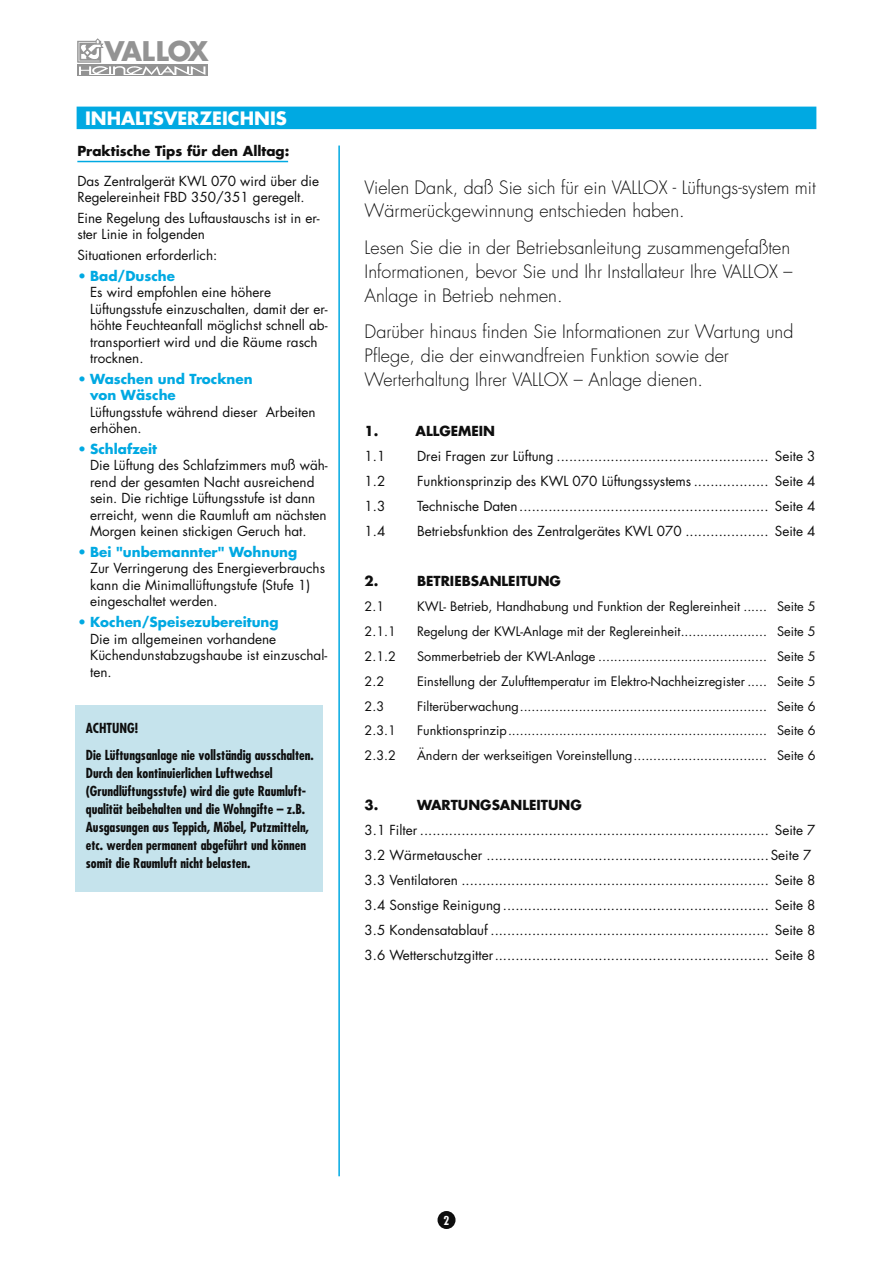
<style>
.page{position:relative;width:893px;height:1263px;background:#fff}
.page>*{position:absolute;margin:0;border:0;box-sizing:border-box;transform-origin:0 0}
.t1{font:700 26.4px "Futura";letter-spacing:-.045em;color:#939393}
.t2{font:300 18px/23.9px "Futura";color:#0e0e0e}
.t3{font:700 18px "Futura";color:#fff}
.t4{font:13.5px/16.5px "Futura";color:#0e0e0e}
.t5{font:700 condensed 13.5px/18px "Futura";color:#0e0e0e}
.t6{font:700 13.5px/16.5px "Futura";color:#00a9e2}
.t7{font:700 13.5px "Futura";color:#0e0e0e}
.t8{font:12.75px "Futura";color:#0e0e0e}
.t9{font:700 condensed 12px "Futura";color:#fff}
</style>
<div class="page">
<svg style="left:78px;top:41px;width:23px;height:21px"></svg>
<svg style="left:79px;top:38px;width:25px;height:23px"></svg>
<svg style="left:77px;top:64px;width:130px;height:12px"></svg>
<img style="left:79px;top:66px;width:126px;height:8px">
<div style="left:77px;top:107px;width:739px;height:22px;background:#00a9e2"></div>
<hr style="left:338px;top:146px;width:2px;height:1030px;background:#00a9e2">
<div style="left:75px;top:706px;width:247px;height:186px;background:#c5e3ec"></div>
<div style="left:437px;top:1211px;width:18px;height:18px;background:#0e0e0e;border-radius:50%"></div>
<hr style="left:77px;top:161px;width:211px;height:1px;background:#00a9e2">
<h1 class="t1" style="left:105px;top:39px;width:106px">VALLOX</h1>
<h2 class="t3" style="left:85px;top:110px;width:203px">INHALTSVERZEICHNIS</h2>
<p class="t7" style="left:77px;top:144px;width:213px">Praktische Tips für den Alltag:</p>
<p class="t4" style="left:77px;top:173px;width:243px">Das Zentralgerät KWL 070 wird über die<br>Regelereinheit FBD 350/351 geregelt.</p>
<p class="t4" style="left:77px;top:211px;width:244px">Eine Regelung des Luftaustauschs ist in er&shy;ster Linie in folgenden</p>
<p class="t4" style="left:77px;top:248px;width:141px">Situationen erforderlich:</p>
<p class="t6" style="left:77px;top:269px;width:99px">• Bad/Dusche</p>
<p class="t4" style="left:90px;top:285px;width:239px">Es wird empfohlen eine höhere Lüftungsstufe einzuschalten, damit der er&shy;höhte Feuchteanfall möglichst schnell ab&shy;transportiert wird und die Räume rasch trocknen.</p>
<p class="t6" style="left:90px;top:372px;width:164px;text-indent:-13px">• Waschen und Trocknen von Wäsche</p>
<p class="t4" style="left:90px;top:405px;width:227px">Lüftungsstufe während dieser Arbeiten erhöhen.</p>
<p class="t6" style="left:77px;top:442px;width:81px">• Schlafzeit</p>
<p class="t4" style="left:90px;top:458px;width:239px">Die Lüftung des Schlafzimmers muß wäh&shy;rend der gesamten Nacht ausreichend sein. Die richtige Lüftungsstufe ist dann erreicht, wenn die Raumluft am nächsten Morgen keinen stickigen Geruch hat.</p>
<p class="t6" style="left:77px;top:545px;width:221px">• Bei "unbemannter" Wohnung</p>
<p class="t4" style="left:90px;top:561px;width:236px">Zur Verringerung des Energieverbrauchs kann die Minimallüftungstufe (Stufe 1) eingeschaltet werden.</p>
<p class="t6" style="left:77px;top:615px;width:203px">• Kochen/Speisezubereitung</p>
<p class="t4" style="left:90px;top:632px;width:238px">Die im allgemeinen vorhandene<br>Küchendunstabzugshaube ist einzuschal&shy;ten.</p>
<p class="t5" style="left:86px;top:717px;width:229px;line-height:26.4px">ACHTUNG!<br>Die Lüftungsanlage nie vollständig ausschalten.</p>
<p class="t5" style="left:86px;top:765px;width:225px">Durch den kontinuierlichen Luftwechsel (Grundlüftungsstufe) wird die gute Raumluft&shy;qualität beibehalten und die Wohngifte – z.B.<br>Ausgasungen aus Teppich, Möbel, Putzmitteln, etc. werden permanent abgeführt und können somit die Raumluft nicht belasten.</p>
<h2 class="t2" style="left:364px;top:177px;width:453px">Vielen Dank, daß Sie sich für ein VALLOX - Lüftungs-system mit<br>Wärmerückgewinnung entschieden haben.</h2>
<h2 class="t2" style="left:364px;top:237px;width:429px">Lesen Sie die in der Betriebsanleitung zusammengefaßten<br>Informationen, bevor Sie und Ihr Installateur Ihre VALLOX –<br>Anlage in Betrieb nehmen.</h2>
<h2 class="t2" style="left:364px;top:322px;width:430px">Darüber hinaus finden Sie Informationen zur Wartung und<br>Pflege, die der einwandfreien Funktion sowie der<br>Werterhaltung Ihrer VALLOX – Anlage dienen.</h2>
<p class="t7" style="left:364px;top:425px;width:15px">1.</p>
<p class="t7" style="left:415px;top:425px;width:81px">ALLGEMEIN</p>
<p class="t4" style="left:364px;top:449px;width:22px">1.1</p>
<p class="t4" style="left:417px;top:449px;width:400px">Drei Fragen zur Lüftung ................................................... Seite 3</p>
<p class="t4" style="left:364px;top:474px;width:22px">1.2</p>
<p class="t4" style="left:417px;top:474px;width:400px">Funktionsprinzip des KWL 070 Lüftungssystems .................. Seite 4</p>
<p class="t4" style="left:364px;top:499px;width:22px">1.3</p>
<p class="t4" style="left:417px;top:499px;width:400px">Technische Daten............................................................ Seite 4</p>
<p class="t4" style="left:364px;top:524px;width:22px">1.4</p>
<p class="t4" style="left:417px;top:524px;width:400px">Betriebsfunktion des Zentralgerätes KWL 070 .................... Seite 4</p>
<p class="t7" style="left:364px;top:574px;width:15px">2.</p>
<p class="t7" style="left:417px;top:574px;width:145px">BETRIEBSANLEITUNG</p>
<p class="t8" style="left:364px;top:600px;width:21px">2.1</p>
<p class="t8" style="left:417px;top:600px;width:400px">KWL- Betrieb, Handhabung und Funktion der Reglereinheit ...... Seite 5</p>
<p class="t8" style="left:364px;top:625px;width:33px">2.1.1</p>
<p class="t8" style="left:417px;top:625px;width:400px">Regelung der KWL-Anlage mit der Reglereinheit...................... Seite 5</p>
<p class="t8" style="left:364px;top:650px;width:33px">2.1.2</p>
<p class="t8" style="left:417px;top:650px;width:400px">Sommerbetrieb der KWL-Anlage ........................................... Seite 5</p>
<p class="t8" style="left:364px;top:675px;width:21px">2.2</p>
<p class="t8" style="left:417px;top:675px;width:400px">Einstellung der Zulufttemperatur im Elektro-Nachheizregister ..... Seite 5</p>
<p class="t8" style="left:364px;top:700px;width:21px">2.3</p>
<p class="t8" style="left:417px;top:700px;width:400px">Filterüberwachung............................................................... Seite 6</p>
<p class="t8" style="left:364px;top:725px;width:33px">2.3.1</p>
<p class="t8" style="left:417px;top:725px;width:400px">Funktionsprinzip.................................................................. Seite 6</p>
<p class="t8" style="left:364px;top:750px;width:33px">2.3.2</p>
<p class="t8" style="left:417px;top:750px;width:400px">Ändern der werkseitigen Voreinstellung.................................. Seite 6</p>
<p class="t7" style="left:364px;top:799px;width:15px">3.</p>
<p class="t7" style="left:417px;top:799px;width:166px">WARTUNGSANLEITUNG</p>
<p class="t4" style="left:364px;top:819px;width:452px;line-height:24.9px">3.1 Filter .................................................................................... Seite 7<br>3.2 Wärmetauscher ....................................................................Seite 7<br>3.3 Ventilatoren .......................................................................... Seite 8<br>3.4 Sonstige Reinigung................................................................ Seite 8<br>3.5 Kondensatablauf ................................................................... Seite 8<br>3.6 Wetterschutzgitter.................................................................. Seite 8</p>
<p class="t9" style="left:443px;top:1215px;width:7px">2</p>
</div>
